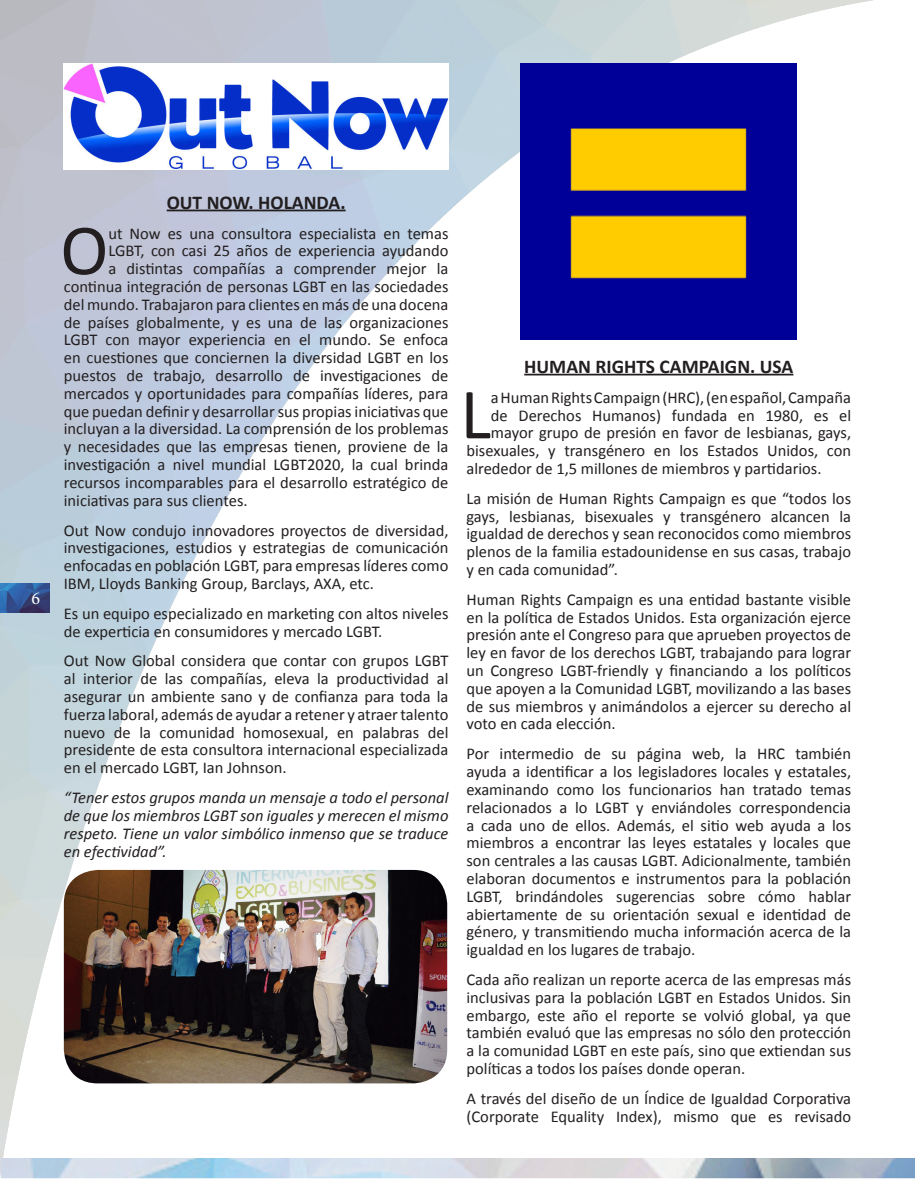
<style>
.page{position:relative;width:915px;height:1191px;background:#fff}
.page>*{position:absolute;margin:0;border:0;box-sizing:border-box;transform-origin:0 0}
.t1{font:72.6px "Calibri";color:#231f20}
.t2{font:700 19.5px "Calibri";color:#231f20}
.t3{font:18px "Minion Pro";color:#fff}
.t4{font:16.5px/17.9px "Calibri";color:#231f20;text-align:justify}
.t5{font:italic 16.5px/17.9px "Calibri";color:#231f20;text-align:justify}
</style>
<div class="page">
<img style="left:0;top:0;width:914px;height:1179px">
<img style="left:0;top:583px;width:49px;height:30px">
<img style="left:1px;top:1136px;width:913px;height:42px">
<hr style="left:167px;top:210px;width:178px;height:1px;background:#231f20">
<img style="left:64px;top:64px;width:384px;height:106px">
<img style="left:64px;top:870px;width:383px;height:213px">
<hr style="left:524px;top:374px;width:269px;height:1px;background:#231f20">
<img style="left:520px;top:64px;width:276px;height:276px">
<p class="t3" style="left:32px;top:586px;width:10px">6</p>
<p class="t2" style="left:167px;top:190px;width:180px">OUT NOW. HOLANDA.</p>
<h1 class="t1" style="left:60px;top:204px;width:50px">O</h1>
<p class="t4" style="left:108px;top:224px;width:341px">ut Now es una consultora especialista en temas</p>
<p class="t4" style="left:108px;top:242px;width:341px">LGBT, con casi 25 años de experiencia ayudando</p>
<p class="t4" style="left:108px;top:260px;width:341px">a distintas compañías a comprender mejor la</p>
<p class="t4" style="left:64px;top:278px;width:386px">continua integración de personas LGBT en las sociedades</p>
<p class="t4" style="left:64px;top:295px;width:386px">del mundo. Trabajaron para clientes en más de una docena</p>
<p class="t4" style="left:64px;top:313px;width:386px">de países globalmente, y es una de las organizaciones</p>
<p class="t4" style="left:64px;top:331px;width:386px">LGBT con mayor experiencia en el mundo. Se enfoca</p>
<p class="t4" style="left:64px;top:349px;width:386px">en cuestiones que conciernen la diversidad LGBT en los</p>
<p class="t4" style="left:64px;top:367px;width:386px">puestos de trabajo, desarrollo de investigaciones de</p>
<p class="t4" style="left:64px;top:384px;width:386px">mercados y oportunidades para compañías líderes, para</p>
<p class="t4" style="left:64px;top:402px;width:386px">que puedan definir y desarrollar sus propias iniciativas que</p>
<p class="t4" style="left:64px;top:420px;width:386px">incluyan a la diversidad. La comprensión de los problemas</p>
<p class="t4" style="left:64px;top:438px;width:386px">y necesidades que las empresas tienen, proviene de la</p>
<p class="t4" style="left:64px;top:456px;width:386px">investigación a nivel mundial LGBT2020, la cual brinda</p>
<p class="t4" style="left:64px;top:473px;width:386px">recursos incomparables para el desarrollo estratégico de</p>
<p class="t4" style="left:64px;top:491px;width:185px">iniciativas para sus clientes.</p>
<p class="t4" style="left:64px;top:521px;width:386px">Out Now condujo innovadores proyectos de diversidad, investigaciones, estudios y estrategias de comunicación enfocadas en población LGBT, para empresas líderes como IBM, Lloyds Banking Group, Barclays, AXA, etc.</p>
<p class="t4" style="left:64px;top:604px;width:386px">Es un equipo especializado en marketing con altos niveles de experticia en consumidores y mercado LGBT.</p>
<p class="t4" style="left:64px;top:652px;width:386px">Out Now Global considera que contar con grupos LGBT al interior de las compañías, eleva la productividad al asegurar un ambiente sano y de confianza para toda la fuerza laboral, además de ayudar a retener y atraer talento nuevo de la comunidad homosexual, en palabras del presidente de esta consultora internacional especializada en el mercado LGBT, Ian Johnson.</p>
<p class="t5" style="left:64px;top:788px;width:386px">“Tener estos grupos manda un mensaje a todo el personal de que los miembros LGBT son iguales y merecen el mismo respeto. Tiene un valor simbólico inmenso que se traduce en efectividad”.</p>
<p class="t2" style="left:524px;top:354px;width:270px">HUMAN RIGHTS CAMPAIGN. USA</p>
<h1 class="t1" style="left:460px;top:368px;width:32px">L</h1>
<p class="t4" style="left:491px;top:388px;width:361px">aHuman Rights Campaign(HRC), (enespañol,Campaña</p>
<p class="t4" style="left:491px;top:406px;width:361px">de Derechos Humanos) fundada en 1980, es el</p>
<p class="t4" style="left:491px;top:424px;width:361px">mayor grupo de presión en favor de lesbianas, gays,</p>
<p class="t4" style="left:466px;top:442px;width:386px">bisexuales, y transgénero en los Estados Unidos, con</p>
<p class="t4" style="left:466px;top:459px;width:356px">alrededor de 1,5 millones de miembros y partidarios.</p>
<p class="t4" style="left:466px;top:489px;width:386px">La misión de Human Rights Campaign es que “todos los gays, lesbianas, bisexuales y transgénero alcancen la igualdad de derechos y sean reconocidos como miembros plenos de la familia estadounidense en sus casas, trabajo y en cada comunidad”.</p>
<p class="t4" style="left:466px;top:590px;width:386px">Human Rights Campaign es una entidad bastante visible en la política de Estados Unidos. Esta organización ejerce presión ante el Congreso para que aprueben proyectos de ley en favor de los derechos LGBT, trabajando para lograr un Congreso LGBT-friendly y financiando a los políticos que apoyen a la Comunidad LGBT, movilizando a las bases de sus miembros y animándolos a ejercer su derecho al voto en cada elección.</p>
<p class="t4" style="left:466px;top:745px;width:386px">Por intermedio de su página web, la HRC también ayuda a identificar a los legisladores locales y estatales, examinando como los funcionarios han tratado temas relacionados a lo LGBT y enviándoles correspondencia a cada uno de ellos. Además, el sitio web ayuda a los miembros a encontrar las leyes estatales y locales que son centrales a las causas LGBT. Adicionalmente, también elaboran documentos e instrumentos para la población LGBT, brindándoles sugerencias sobre cómo hablar abiertamente de su orientación sexual e identidad de género, y transmitiendo mucha información acerca de la igualdad en los lugares de trabajo.</p>
<p class="t4" style="left:466px;top:970px;width:386px">Cada año realizan un reporte acerca de las empresas más inclusivas para la población LGBT en Estados Unidos. Sin embargo, este año el reporte se volvió global, ya que también evaluó que las empresas no sólo den protección a la comunidad LGBT en este país, sino que extiendan sus políticas a todos los países donde operan.</p>
<p class="t4" style="left:466px;top:1089px;width:386px">A través del diseño de un Índice de Igualdad Corporativa (Corporate Equality Index), mismo que es revisado</p>
</div>
